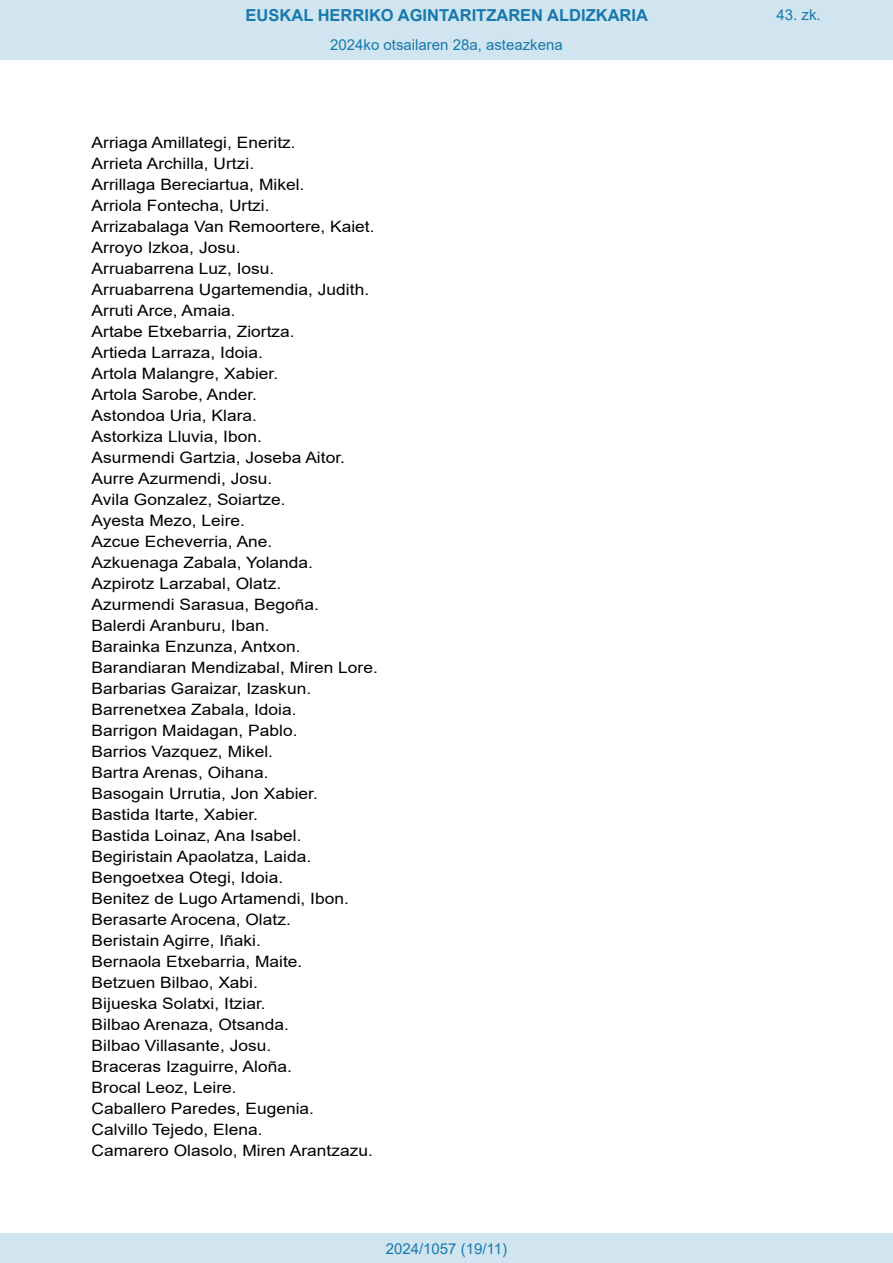
<style>
.page{position:relative;width:893px;height:1263px;background:#fff}
.page>*{position:absolute;margin:0;border:0;box-sizing:border-box;transform-origin:0 0}
.t1{font:700 16.5px "Arial";color:#1879ad}
.BOPVLista{font:15.6px "Arial";color:#000;scale:1.11 1}
.Paginacion_Centro{font:15px "Arial";color:#1879ad}
</style>
<div class="page">
<div style="left:0;top:0;width:893px;height:60px;background:#d0e5f0"></div>
<div style="left:0;top:1233px;width:893px;height:30px;background:#d0e5f0"></div>
<p class="t1" style="left:246px;top:3px;width:404px">EUSKAL HERRIKO AGINTARITZAREN ALDIZKARIA</p>
<p class="Paginacion_Centro" style="left:330px;top:35px;width:234px">2024ko otsailaren 28a, asteazkena</p>
<p class="BOPVLista" style="left:92px;top:132px;width:185px">Arriaga Amillategi, Eneritz.</p>
<p class="BOPVLista" style="left:92px;top:153px;width:148px">Arrieta Archilla, Urtzi.</p>
<p class="BOPVLista" style="left:92px;top:174px;width:193px">Arrillaga Bereciartua, Mikel.</p>
<p class="BOPVLista" style="left:92px;top:195px;width:162px">Arriola Fontecha, Urtzi.</p>
<p class="BOPVLista" style="left:92px;top:216px;width:256px">Arrizabalaga Van Remoortere, Kaiet.</p>
<p class="BOPVLista" style="left:92px;top:237px;width:136px">Arroyo Izkoa, Josu.</p>
<p class="BOPVLista" style="left:92px;top:258px;width:166px">Arruabarrena Luz, Iosu.</p>
<p class="BOPVLista" style="left:92px;top:279px;width:251px">Arruabarrena Ugartemendia, Judith.</p>
<p class="BOPVLista" style="left:92px;top:300px;width:131px">Arruti Arce, Amaia.</p>
<p class="BOPVLista" style="left:92px;top:321px;width:184px">Artabe Etxebarria, Ziortza.</p>
<p class="BOPVLista" style="left:92px;top:342px;width:156px">Artieda Larraza, Idoia.</p>
<p class="BOPVLista" style="left:92px;top:363px;width:170px">Artola Malangre, Xabier.</p>
<p class="BOPVLista" style="left:92px;top:384px;width:150px">Artola Sarobe, Ander.</p>
<p class="BOPVLista" style="left:92px;top:405px;width:150px">Astondoa Uria, Klara.</p>
<p class="BOPVLista" style="left:92px;top:426px;width:155px">Astorkiza Lluvia, Ibon.</p>
<p class="BOPVLista" style="left:92px;top:447px;width:230px">Asurmendi Gartzia, Joseba Aitor.</p>
<p class="BOPVLista" style="left:92px;top:468px;width:164px">Aurre Azurmendi, Josu.</p>
<p class="BOPVLista" style="left:92px;top:489px;width:176px">Avila Gonzalez, Soiartze.</p>
<p class="BOPVLista" style="left:92px;top:510px;width:140px">Ayesta Mezo, Leire.</p>
<p class="BOPVLista" style="left:92px;top:531px;width:164px">Azcue Echeverria, Ane.</p>
<p class="BOPVLista" style="left:92px;top:552px;width:201px">Azkuenaga Zabala, Yolanda.</p>
<p class="BOPVLista" style="left:92px;top:573px;width:172px">Azpirotz Larzabal, Olatz.</p>
<p class="BOPVLista" style="left:92px;top:594px;width:206px">Azurmendi Sarasua, Begoña.</p>
<p class="BOPVLista" style="left:92px;top:615px;width:162px">Balerdi Aranburu, Iban.</p>
<p class="BOPVLista" style="left:92px;top:636px;width:190px">Barainka Enzunza, Antxon.</p>
<p class="BOPVLista" style="left:92px;top:657px;width:259px">Barandiaran Mendizabal, Miren Lore.</p>
<p class="BOPVLista" style="left:92px;top:678px;width:199px">Barbarias Garaizar, Izaskun.</p>
<p class="BOPVLista" style="left:92px;top:699px;width:186px">Barrenetxea Zabala, Idoia.</p>
<p class="BOPVLista" style="left:92px;top:720px;width:187px">Barrigon Maidagan, Pablo.</p>
<p class="BOPVLista" style="left:92px;top:741px;width:165px">Barrios Vazquez, Mikel.</p>
<p class="BOPVLista" style="left:92px;top:762px;width:161px">Bartra Arenas, Oihana.</p>
<p class="BOPVLista" style="left:92px;top:783px;width:205px">Basogain Urrutia, Jon Xabier.</p>
<p class="BOPVLista" style="left:92px;top:804px;width:151px">Bastida Itarte, Xabier.</p>
<p class="BOPVLista" style="left:92px;top:825px;width:191px">Bastida Loinaz, Ana Isabel.</p>
<p class="BOPVLista" style="left:92px;top:846px;width:199px">Begiristain Apaolatza, Laida.</p>
<p class="BOPVLista" style="left:92px;top:867px;width:174px">Bengoetxea Otegi, Idoia.</p>
<p class="BOPVLista" style="left:92px;top:888px;width:233px">Benitez de Lugo Artamendi, Ibon.</p>
<p class="BOPVLista" style="left:92px;top:909px;width:181px">Berasarte Arocena, Olatz.</p>
<p class="BOPVLista" style="left:92px;top:930px;width:154px">Beristain Agirre, Iñaki.</p>
<p class="BOPVLista" style="left:92px;top:951px;width:191px">Bernaola Etxebarria, Maite.</p>
<p class="BOPVLista" style="left:92px;top:972px;width:151px">Betzuen Bilbao, Xabi.</p>
<p class="BOPVLista" style="left:92px;top:993px;width:158px">Bijueska Solatxi, Itziar.</p>
<p class="BOPVLista" style="left:92px;top:1014px;width:179px">Bilbao Arenaza, Otsanda.</p>
<p class="BOPVLista" style="left:92px;top:1035px;width:163px">Bilbao Villasante, Josu.</p>
<p class="BOPVLista" style="left:92px;top:1056px;width:182px">Braceras Izaguirre, Aloña.</p>
<p class="BOPVLista" style="left:92px;top:1077px;width:132px">Brocal Leoz, Leire.</p>
<p class="BOPVLista" style="left:92px;top:1098px;width:202px">Caballero Paredes, Eugenia.</p>
<p class="BOPVLista" style="left:92px;top:1119px;width:155px">Calvillo Tejedo, Elena.</p>
<p class="BOPVLista" style="left:92px;top:1140px;width:255px">Camarero Olasolo, Miren Arantzazu.</p>
<p class="Paginacion_Centro" style="left:386px;top:1238px;width:123px">2024/1057 (19/11)</p>
<p class="Paginacion_Centro" style="left:776px;top:5px;width:46px">43. zk.</p>
</div>
